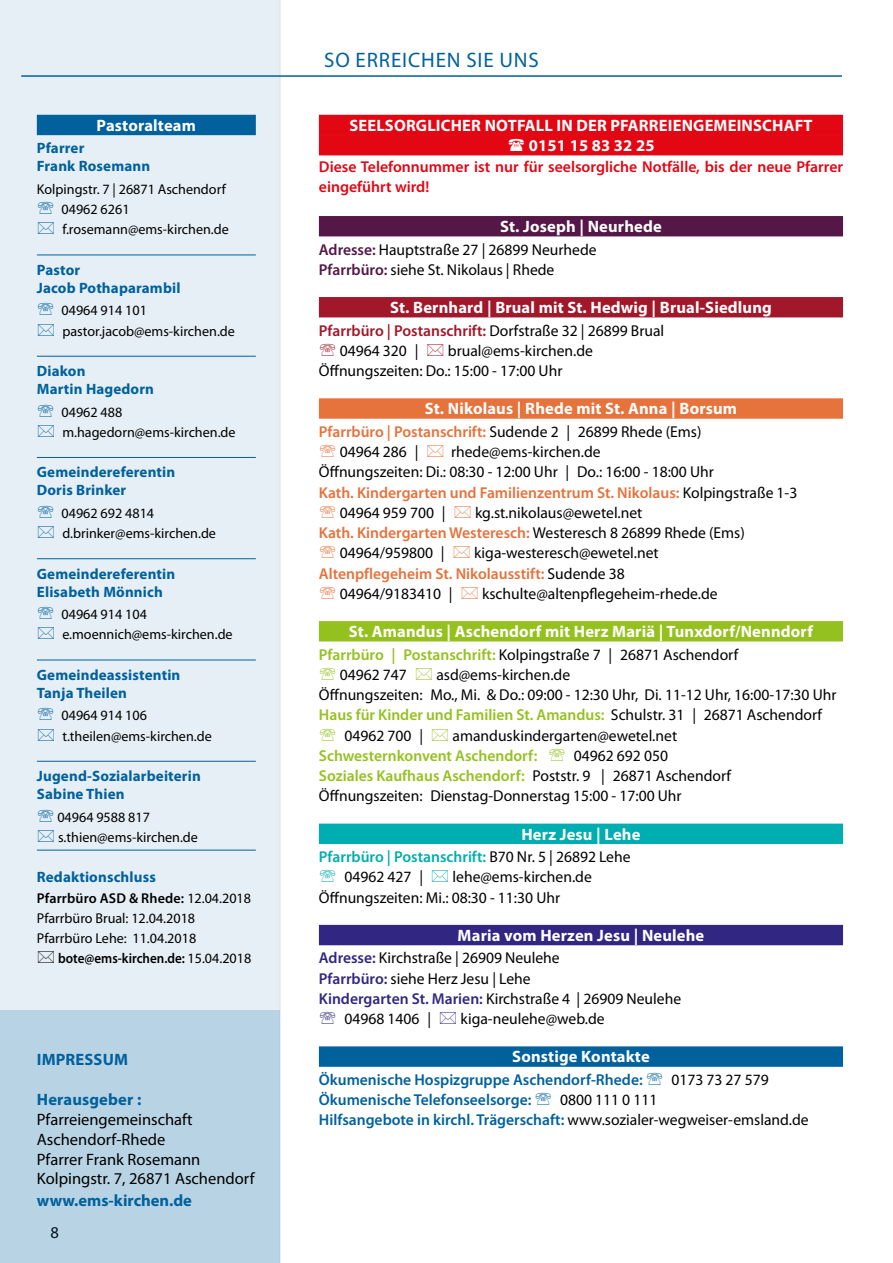
<style>
.page{position:relative;width:893px;height:1263px;background:#fff}
.page>*{position:absolute;margin:0;border:0;box-sizing:border-box;transform-origin:0 0}
.t1{font:21px "Myriad Pro";letter-spacing:.04em;color:#00619d}
.t2{font:700 16.5px/20.2px "Myriad Pro";letter-spacing:.01em;color:#fff}
.t3{font:16.5px/19.8px "Myriad Pro";color:#000}
.t4{font:700 16.5px "Myriad Pro";letter-spacing:.01em;color:#00619d}
.t5{font:15.75px/20.2px "Myriad Pro";color:#000}
.t6{font:600 15.75px "Myriad Pro";color:#e6723c}
.t7{font:600 15.75px "Myriad Pro";color:#95c11f}
.t8{font:600 15.75px/19.8px "Myriad Pro";color:#e30613}
.t9{font:600 15.75px "Myriad Pro";color:#00619d}
.t10{font:700 15px/18px "Myriad Pro";letter-spacing:.01em;color:#00619d}
.t11{font:14.25px/20.2px "Myriad Pro";color:#000}
.t12{font:600 14.25px "Myriad Pro";color:#000;scale:.92 1}
.s1{font-weight:600}
.s2{font-weight:400}
.s3{font-weight:600;color:#541747}
.s4{font-weight:600;color:#a1182b}
.s5{font-weight:600;color:#e6723c}
.s6{font-weight:400;color:#000}
.s7{font-weight:600;color:#95c11f}
.s8{font-weight:600;color:#00adb1}
.s9{font-weight:600;color:#312783}
.s10{font-weight:600;color:#00619d}
</style>
<div class="page">
<div style="left:0;top:0;width:281px;height:1263px;background:#e6eff5"></div>
<hr style="left:21px;top:75px;width:821px;height:2px;background:#00619d">
<div style="left:0;top:1010px;width:280px;height:253px;background:#b8d3e3"></div>
<div style="left:37px;top:115px;width:219px;height:20px;background:#00619d"></div>
<hr style="left:37px;top:255px;width:219px;height:1px;background:#00619d">
<hr style="left:37px;top:356px;width:219px;height:1px;background:#00619d">
<hr style="left:37px;top:457px;width:219px;height:1px;background:#00619d">
<hr style="left:37px;top:558px;width:219px;height:1px;background:#00619d">
<hr style="left:37px;top:660px;width:219px;height:1px;background:#00619d">
<hr style="left:37px;top:761px;width:219px;height:1px;background:#00619d">
<hr style="left:37px;top:850px;width:219px;height:1px;background:#00619d">
<div style="left:319px;top:115px;width:524px;height:20px;background:#e30613"></div>
<div style="left:319px;top:135px;width:524px;height:20px;background:#e30613"></div>
<div style="left:319px;top:216px;width:524px;height:20px;background:#541747"></div>
<div style="left:319px;top:297px;width:524px;height:20px;background:#a1182b"></div>
<div style="left:319px;top:398px;width:524px;height:21px;background:#e6723c"></div>
<div style="left:319px;top:621px;width:524px;height:20px;background:#95c11f"></div>
<div style="left:319px;top:824px;width:524px;height:20px;background:#00adb1"></div>
<div style="left:319px;top:925px;width:524px;height:20px;background:#312783"></div>
<div style="left:319px;top:1046px;width:524px;height:21px;background:#00619d"></div>
<svg style="left:38px;top:202px;width:15px;height:12px"></svg>
<svg style="left:38px;top:222px;width:16px;height:12px"></svg>
<svg style="left:38px;top:303px;width:15px;height:12px"></svg>
<svg style="left:38px;top:323px;width:16px;height:13px"></svg>
<svg style="left:38px;top:404px;width:15px;height:13px"></svg>
<svg style="left:38px;top:425px;width:16px;height:12px"></svg>
<svg style="left:38px;top:505px;width:15px;height:13px"></svg>
<svg style="left:38px;top:526px;width:16px;height:12px"></svg>
<svg style="left:38px;top:607px;width:15px;height:12px"></svg>
<svg style="left:38px;top:627px;width:16px;height:12px"></svg>
<svg style="left:38px;top:708px;width:15px;height:12px"></svg>
<svg style="left:38px;top:728px;width:16px;height:13px"></svg>
<svg style="left:38px;top:809px;width:15px;height:13px"></svg>
<svg style="left:38px;top:830px;width:16px;height:12px"></svg>
<svg style="left:38px;top:951px;width:16px;height:12px"></svg>
<p class="t2" style="left:97px;top:115px;width:101px">Pastoralteam</p>
<p class="t10" style="left:37px;top:139px;width:115px">Pfarrer<br>Frank Rosemann</p>
<p class="t11" style="left:62px;top:179px;width:169px;text-indent:-25px">Kolpingstr. 7 | 26871 Aschendorf<br>04962 6261 f.rosemann@ems-kirchen.de</p>
<p class="t10" style="left:37px;top:260px;width:145px">Pastor<br>Jacob Pothaparambil</p>
<p class="t11" style="left:62px;top:300px;width:175px">04964 914 101 pastor.jacob@ems-kirchen.de</p>
<p class="t10" style="left:37px;top:361px;width:119px">Diakon<br>Martin Hagedorn</p>
<p class="t11" style="left:62px;top:401px;width:176px">04962 488 m.hagedorn@ems-kirchen.de</p>
<p class="t10" style="left:37px;top:463px;width:140px">Gemeindereferentin<br>Doris Brinker</p>
<p class="t11" style="left:62px;top:503px;width:156px">04962 692 4814 d.brinker@ems-kirchen.de</p>
<p class="t10" style="left:37px;top:564px;width:140px">Gemeindereferentin<br>Elisabeth Mönnich</p>
<p class="t11" style="left:62px;top:604px;width:173px">04964 914 104 e.moennich@ems-kirchen.de</p>
<p class="t10" style="left:37px;top:665px;width:145px">Gemeindeassistentin<br>Tanja Theilen</p>
<p class="t11" style="left:62px;top:705px;width:152px">04964 914 106 t.theilen@ems-kirchen.de</p>
<p class="t10" style="left:37px;top:766px;width:165px">Jugend-Sozialarbeiterin<br>Sabine Thien</p>
<p class="t11" style="left:57px;top:806px;width:142px">04964 9588 817 s.thien@ems-kirchen.de</p>
<p class="t10" style="left:37px;top:868px;width:121px">Redaktionschluss</p>
<p class="t11" style="left:37px;top:887px;width:216px"><span class="s1">Pfarrbüro ASD &amp; Rhede:</span> 12.04.2018<br>Pfarrbüro Brual: 12.04.2018<br>Pfarrbüro Lehe: 11.04.2018</p>
<p class="t12" style="left:58px;top:949px;width:211px">bote@ems-kirchen.de: <span class="s2">15.04.2018</span></p>
<p class="t4" style="left:37px;top:1048px;width:93px">IMPRESSUM</p>
<p class="t4" style="left:37px;top:1089px;width:106px">Herausgeber :</p>
<p class="t3" style="left:37px;top:1109px;width:219px">Pfarreiengemeinschaft<br>Aschendorf-Rhede<br>Pfarrer Frank Rosemann<br>Kolpingstr. 7, 26871 Aschendorf</p>
<p class="t4" style="left:37px;top:1190px;width:157px">www.ems-kirchen.de</p>
<p class="t3" style="left:51px;top:1222px;width:10px">8</p>
<h1 class="t1" style="left:324px;top:47px;width:216px">SO ERREICHEN SIE UNS</h1>
<p class="t2" style="left:529px;top:115px;width:285px;text-indent:-180px">SEELSORGLICHER NOTFALL IN DER PFARREIENGEMEINSCHAFT<br>0151 15 83 32 25</p>
<p class="t8" style="left:319px;top:157px;width:526px">Diese Telefonnummer ist nur für seelsorgliche Notfälle, bis der neue Pfarrer eingeführt wird!</p>
<p class="t2" style="left:500px;top:216px;width:163px">St. Joseph | Neurhede</p>
<p class="t5" style="left:319px;top:239px;width:279px"><span class="s3">Adresse:</span> Hauptstraße 27 | 26899 Neurhede<br><span class="s3">Pfarrbüro:</span> siehe St. Nikolaus | Rhede</p>
<p class="t2" style="left:390px;top:297px;width:383px">St. Bernhard | Brual mit St. Hedwig | Brual-Siedlung</p>
<p class="t5" style="left:340px;top:320px;width:326px;text-indent:-21px"><span class="s4">Pfarrbüro | Postanschrift:</span> Dorfstraße 32 | 26899 Brual<br>04964 320 |</p>
<p class="t5" style="left:319px;top:340px;width:276px;text-indent:129px">brual@ems-kirchen.de<br>Öffnungszeiten: Do.: 15:00 - 17:00 Uhr</p>
<p class="t2" style="left:425px;top:398px;width:314px">St. Nikolaus | Rhede mit St. Anna | Borsum</p>
<p class="t5" style="left:340px;top:421px;width:363px;text-indent:-21px"><span class="s5">Pfarrbüro | Postanschrift:</span> Sudende 2 | 26899 Rhede (Ems)<br>04964 286 |</p>
<p class="t5" style="left:451px;top:441px;width:151px">rhede@ems-kirchen.de</p>
<p class="t5" style="left:319px;top:462px;width:396px">Öffnungszeiten: Di.: 08:30 - 12:00 Uhr | Do.: 16:00 - 18:00 Uhr</p>
<p class="t6" style="left:319px;top:482px;width:480px">Kath. Kindergarten und Familienzentrum St. Nikolaus: <span class="s6">Kolpingstraße 1-3</span></p>
<p class="t5" style="left:340px;top:502px;width:107px">04964 959 700 |</p>
<p class="t5" style="left:475px;top:502px;width:169px">kg.st.nikolaus@ewetel.net</p>
<p class="t6" style="left:319px;top:523px;width:427px">Kath. Kindergarten Westeresch: <span class="s6">Westeresch 8 26899 Rhede (Ems)</span></p>
<p class="t5" style="left:340px;top:543px;width:106px">04964/959800 |</p>
<p class="t5" style="left:474px;top:543px;width:186px">kiga-westeresch@ewetel.net</p>
<p class="t6" style="left:319px;top:563px;width:307px">Altenpflegeheim St. Nikolausstift: <span class="s6">Sudende 38</span></p>
<p class="t5" style="left:340px;top:583px;width:114px">04964/9183410 |</p>
<p class="t5" style="left:482px;top:583px;width:237px">kschulte@altenpflegeheim-rhede.de</p>
<p class="t2" style="left:349px;top:621px;width:466px">St. Amandus | Aschendorf mit Herz Mariä | Tunxdorf/Nenndorf</p>
<p class="t5" style="left:340px;top:644px;width:400px;text-indent:-21px"><span class="s7">Pfarrbüro | Postanschrift:</span> Kolpingstraße 7 | 26871 Aschendorf<br>04962 747</p>
<p class="t5" style="left:436px;top:664px;width:135px">asd@ems-kirchen.de</p>
<p class="t5" style="left:319px;top:684px;width:519px">Öffnungszeiten: Mo., Mi. &amp; Do.: 09:00 - 12:30 Uhr, Di. 11-12 Uhr, 16:00-17:30 Uhr</p>
<p class="t7" style="left:319px;top:705px;width:505px">Haus für Kinder und Familien St. Amandus: <span class="s6">Schulstr. 31 | 26871 Aschendorf</span></p>
<p class="t5" style="left:344px;top:725px;width:80px">04962 700 |</p>
<p class="t5" style="left:452px;top:725px;width:226px">amanduskindergarten@ewetel.net</p>
<p class="t7" style="left:319px;top:745px;width:220px">Schwesternkonvent Aschendorf:</p>
<p class="t5" style="left:319px;top:745px;width:414px;text-indent:255px">04962 692 050<br><span class="s7">Soziales Kaufhaus Aschendorf:</span> Poststr. 9 | 26871 Aschendorf<br>Öffnungszeiten: Dienstag-Donnerstag 15:00 - 17:00 Uhr</p>
<p class="t2" style="left:521px;top:823px;width:120px">Herz Jesu | Lehe</p>
<p class="t5" style="left:344px;top:846px;width:288px;text-indent:-26px"><span class="s8">Pfarrbüro | Postanschrift:</span> B70 Nr. 5 | 26892 Lehe<br>04962 427 |</p>
<p class="t5" style="left:319px;top:867px;width:274px;text-indent:134px">lehe@ems-kirchen.de<br>Öffnungszeiten: Mi.: 08:30 - 11:30 Uhr</p>
<p class="t2" style="left:458px;top:925px;width:248px">Maria vom Herzen Jesu | Neulehe</p>
<p class="t5" style="left:319px;top:948px;width:242px"><span class="s9">Adresse:</span> Kirchstraße | 26909 Neulehe</p>
<p class="t5" style="left:319px;top:968px;width:213px"><span class="s9">Pfarrbüro:</span> siehe Herz Jesu | Lehe</p>
<p class="t5" style="left:319px;top:988px;width:364px"><span class="s9">Kindergarten St. Marien:</span> Kirchstraße 4 | 26909 Neulehe</p>
<p class="t5" style="left:344px;top:1008px;width:88px">04968 1406 |</p>
<p class="t5" style="left:460px;top:1008px;width:146px">kiga-neulehe@web.de</p>
<p class="t2" style="left:512px;top:1046px;width:139px">Sonstige Kontakte</p>
<p class="t9" style="left:319px;top:1069px;width:325px">Ökumenische Hospizgruppe Aschendorf-Rhede:</p>
<p class="t5" style="left:671px;top:1069px;width:99px">0173 73 27 579</p>
<p class="t9" style="left:319px;top:1090px;width:214px">Ökumenische Telefonseelsorge:</p>
<p class="t5" style="left:319px;top:1089px;width:491px;text-indent:241px">0800 111 0 111<br><span class="s10">Hilfsangebote in kirchl. Trägerschaft:</span> www.sozialer-wegweiser-emsland.de</p>
</div>
